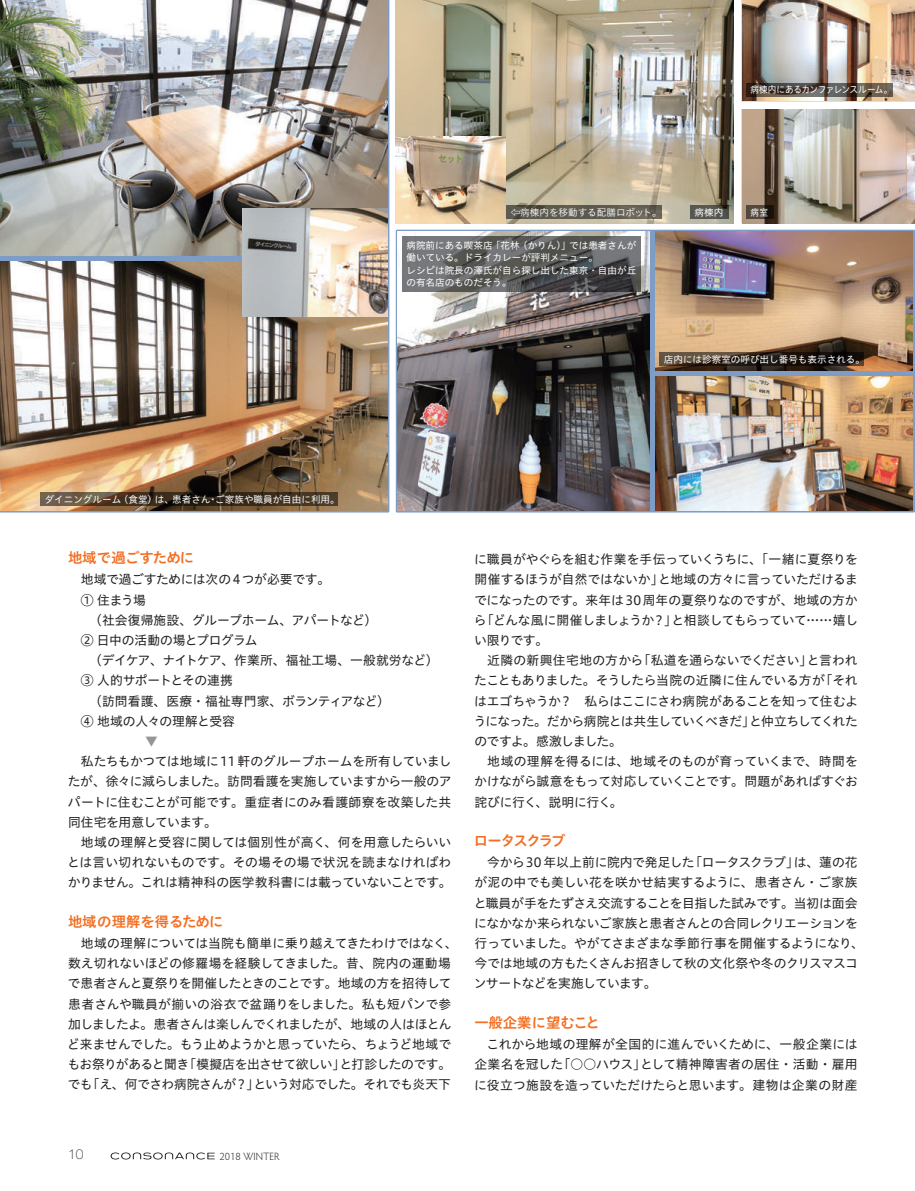
<style>
.page{position:relative;width:915px;height:1191px;background:#fff}
.page>*{position:absolute;margin:0;border:0;box-sizing:border-box;transform-origin:0 0}
.t1{font:14.4px "Hiragino UD Sans Std N W6";letter-spacing:-.01em;color:#f36e21}
.t2{font:14.4px "Hiragino UD Sans Std N W6";letter-spacing:-.11em;color:#f36e21}
.t3{font:100 13.8px "Helvetica Neue";color:#231f20}
.t4{font:12.75px/20.2px "Hiragino UD Sans Std N W4";letter-spacing:-.02em;color:#231f20;text-align:justify}
.t5{font:12.75px "Hiragino UD Sans Std N W4";letter-spacing:.01em;color:#231f20}
.t6{font:300 10.65px "Hypatia Sans Pro";color:#231f20}
.t7{font:9.6px/12.3px "Hiragino UD Sans Std N W4";color:#fff}
.t8{font:9.6px "Hiragino UD Sans Std N W4";letter-spacing:-.045em;color:#fff;scale:.9 1}
.t9{font:9.6px "Hiragino UD Sans Std N W3";color:#fff}
.t10{font:9.6px "Hiragino UD Sans Std N W4";color:#fff;scale:.9 1}
.s1{font-family:"Hiragino UD Sans Std N W4"}
</style>
<div class="page">
<svg style="left:111px;top:1152px;width:104px;height:7px"></svg>
<img style="left:395px;top:230px;width:519px;height:282px">
<img style="left:741px;top:0;width:173px;height:101px">
<img style="left:741px;top:109px;width:173px;height:114px">
<img style="left:0;top:261px;width:387px;height:249px">
<img style="left:0;top:0;width:387px;height:255px">
<img style="left:398px;top:232px;width:250px;height:278px">
<img style="left:655px;top:232px;width:257px;height:138px">
<img style="left:655px;top:376px;width:257px;height:134px">
<img style="left:395px;top:0;width:337px;height:223px">
<svg style="left:402px;top:236px;width:238px;height:55px;background:#5c5d5e"></svg>
<svg style="left:40px;top:492px;width:298px;height:14px;background:#433424"></svg>
<img style="left:242px;top:208px;width:145px;height:109px">
<img style="left:395px;top:136px;width:110px;height:87px">
<svg style="left:690px;top:205px;width:38px;height:14px"></svg>
<svg style="left:506px;top:205px;width:155px;height:14px;background:#5e5a50"></svg>
<svg style="left:659px;top:352px;width:204px;height:14px;background:#2d2319"></svg>
<svg style="left:746px;top:83px;width:146px;height:14px;background:#524840"></svg>
<svg style="left:746px;top:205px;width:27px;height:14px"></svg>
<p class="t8" style="left:750px;top:83px;width:159px">病棟内にあるカンファレンスルーム。</p>
<p class="t9" style="left:510px;top:205px;width:152px">⇦病棟内を移動する配膳ロボット<span class="s1">。</span></p>
<p class="t7" style="left:694px;top:205px;width:30px">病棟内</p>
<p class="t7" style="left:406px;top:238px;width:231px">病院前にある喫茶店「花林（かりん）」では患者さんが働いている。ドライカレーが評判メニュー。<br>レシピは院長の澤氏が自ら探し出した東京・自由が丘の有名店のものだそう。</p>
<p class="t10" style="left:750px;top:205px;width:21px">病室</p>
<p class="t7" style="left:663px;top:352px;width:202px">店内には診察室の呼び出し番号も表示される。</p>
<p class="t7" style="left:45px;top:492px;width:296px">ダイニングルーム（食堂）は、患者さん・ご家族や職員が自由に利用。</p>
<p class="t1" style="left:68px;top:547px;width:128px">地域で過ごすために</p>
<p class="t4" style="left:81px;top:569px;width:251px">地域で過ごすためには次の4つが必要です。<br>① 住まう場</p>
<p class="t4" style="left:81px;top:609px;width:297px;text-indent:8px">（社会復帰施設、グループホーム、アパートなど）<br>② 日中の活動の場とプログラム</p>
<p class="t4" style="left:89px;top:649px;width:351px">（デイケア、ナイトケア、作業所、福祉工場、一般就労など）</p>
<p class="t4" style="left:81px;top:670px;width:153px">③ 人的サポートとその連携</p>
<p class="t5" style="left:89px;top:691px;width:302px">（訪問看護、医療・福祉専門家、ボランティアなど）</p>
<p class="t4" style="left:81px;top:710px;width:156px">④ 地域の人々の理解と受容</p>
<p class="t4" style="left:68px;top:750px;width:385px;text-indent:13px">私たちもかつては地域に11 軒のグループホームを所有していましたが、徐々に減らしました。訪問看護を実施していますから一般のアパートに住むことが可能です。重症者にのみ看護師寮を改築した共同住宅を用意しています。</p>
<p class="t4" style="left:67px;top:831px;width:386px;text-indent:14px">地域の理解と受容に関しては個別性が高く、何を用意したらいいとは言い切れないものです。その場その場で状況を読まなければわかりません。これは精神科の医学教科書には載っていないことです。</p>
<p class="t1" style="left:68px;top:910px;width:157px">地域の理解を得るために</p>
<p class="t4" style="left:67px;top:932px;width:391px;text-align:left;text-indent:14px">地域の理解については当院も簡単に乗り越えてきたわけではなく、数え切れないほどの修羅場を経験してきました。昔、院内の運動場で患者さんと夏祭りを開催したときのことです。地域の方を招待して患者さんや職員が揃いの浴衣で盆踊りをしました。私も短パンで参加しましたよ。患者さんは楽しんでくれましたが、地域の人はほとんど来ませんでした。もう止めようかと思っていたら、ちょうど地域でもお祭りがあると聞き「模擬店を出させて欲しい」と打診したのです。でも「え、何でさわ病院さんが？」という対応でした。それでも炎天下</p>
<p class="t3" style="left:68px;top:1146px;width:17px">10</p>
<p class="t6" style="left:219px;top:1149px;width:61px">2018 WINTER</p>
<p class="t4" style="left:473px;top:548px;width:385px">に職員がやぐらを組む作業を手伝っていくうちに、「一緒に夏祭りを開催するほうが自然ではないか」と地域の方々に言っていただけるまでになったのです。来年は30周年の夏祭りなのですが、地域の方から「どんな風に開催しましょうか？」と相談してもらっていて……嬉しい限りです。</p>
<p class="t4" style="left:473px;top:649px;width:385px;text-indent:14px">近隣の新興住宅地の方から「私道を通らないでください」と言われたこともありました。そうしたら当院の近隣に住んでいる方が「それはエゴちゃうか？　私らはここにさわ病院があることを知って住むようになった。だから病院とは共生していくべきだ」と仲立ちしてくれたのですよ。感激しました。</p>
<p class="t4" style="left:474px;top:750px;width:385px;text-indent:13px">地域の理解を得るには、地域そのものが育っていくまで、時間をかけながら誠意をもって対応していくことです。問題があればすぐお詫びに行く、説明に行く。</p>
<p class="t2" style="left:473px;top:830px;width:93px">ロータスクラブ</p>
<p class="t4" style="left:473px;top:851px;width:391px;text-align:left;text-indent:14px">今から30 年以上前に院内で発足した「ロータスクラブ」は、蓮の花が泥の中でも美しい花を咲かせ結実するように、患者さん・ご家族と職員が手をたずさえ交流することを目指した試みです。当初は面会になかなか来られないご家族と患者さんとの合同レクリエーションを行っていました。やがてさまざまな季節行事を開催するようになり、今では地域の方もたくさんお招きして秋の文化祭や冬のクリスマスコンサートなどを実施しています。</p>
<p class="t1" style="left:474px;top:1011px;width:127px">一般企業に望むこと</p>
<p class="t4" style="left:474px;top:1033px;width:385px;text-indent:12px">これから地域の理解が全国的に進んでいくために、一般企業には企業名を冠した「○○ハウス」として精神障害者の居住・活動・雇用に役立つ施設を造っていただけたらと思います。建物は企業の財産</p>
</div>
